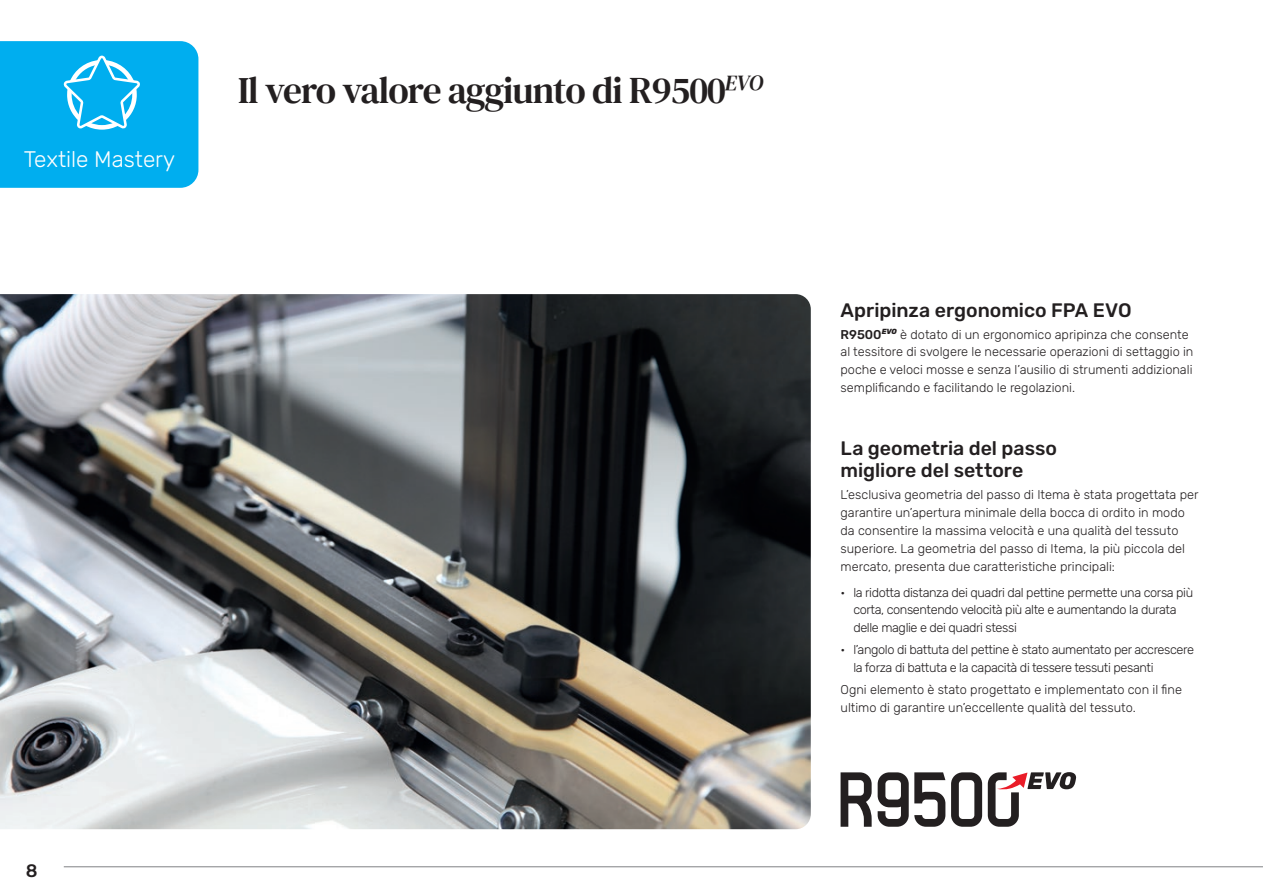
<style>
.page{position:relative;width:1263px;height:893px;background:#fff}
.page>*{position:absolute;margin:0;border:0;box-sizing:border-box;transform-origin:0 0}
.t1{font:37.5px "DM Serif Text";letter-spacing:-.025em;color:#231f20}
.t2{font:300 22.5px "Rubik";color:#fff}
.t3{font:500 19.5px/22.5px "Rubik";color:#231f20}
.t4{font:500 18px "Rubik";color:#231f20}
.t5{font:300 12.75px/17.7px "Rubik";color:#231f20}
.t6{font:300 12.75px/17.7px "Rubik";letter-spacing:-.03em;color:#231f20}
.s1{font-weight:500}
</style>
<div class="page">
<hr style="left:64px;top:866px;width:1199px;height:1px;background:#808285">
<img style="left:0;top:294px;width:811px;height:535px">
<svg style="left:0;top:41px;width:198px;height:147px"></svg>
<svg style="left:840px;top:772px;width:236px;height:55px"></svg>
<h2 class="t2" style="left:24px;top:146px;width:153px">Textile Mastery</h2>
<h1 class="t1" style="left:238px;top:68px;width:527px">Il vero valore aggiunto di R9500<sup>EVO</sup></h1>
<h3 class="t4" style="left:26px;top:861px;width:13px">8</h3>
<h3 class="t3" style="left:840px;top:299px;width:293px">Apripinza ergonomico FPA EVO</h3>
<p class="t5" style="left:840px;top:326px;width:354px"><span class="s1">R9500</span><sup>EVO</sup> è dotato di un ergonomico apripinza che consente al tessitore di svolgere le necessarie operazioni di settaggio in poche e veloci mosse e senza l’ausilio di strumenti addizionali semplificando e facilitando le regolazioni.</p>
<h3 class="t3" style="left:840px;top:437px;width:218px">La geometria del passo migliore del settore</h3>
<p class="t5" style="left:840px;top:486px;width:359px">L’esclusiva geometria del passo di Itema è stata progettata per garantire un’apertura minimale della bocca di ordito in modo da consentire la massima velocità e una qualità del tessuto superiore. La geometria del passo di Itema, la più piccola del mercato, presenta due caratteristiche principali:</p>
<p class="t6" style="left:853px;top:584px;width:341px;text-indent:-13px">• la ridotta distanza dei quadri dal pettine permette una corsa più corta, consentendo velocità più alte e aumentando la durata delle maglie e dei quadri stessi</p>
<p class="t6" style="left:853px;top:641px;width:342px;text-indent:-13px">• l’angolo di battuta del pettine è stato aumentato per accrescere la forza di battuta e la capacità di tessere tessuti pesanti</p>
<p class="t5" style="left:840px;top:681px;width:343px">Ogni elemento è stato progettato e implementato con il fine ultimo di garantire un’eccellente qualità del tessuto.</p>
</div>
